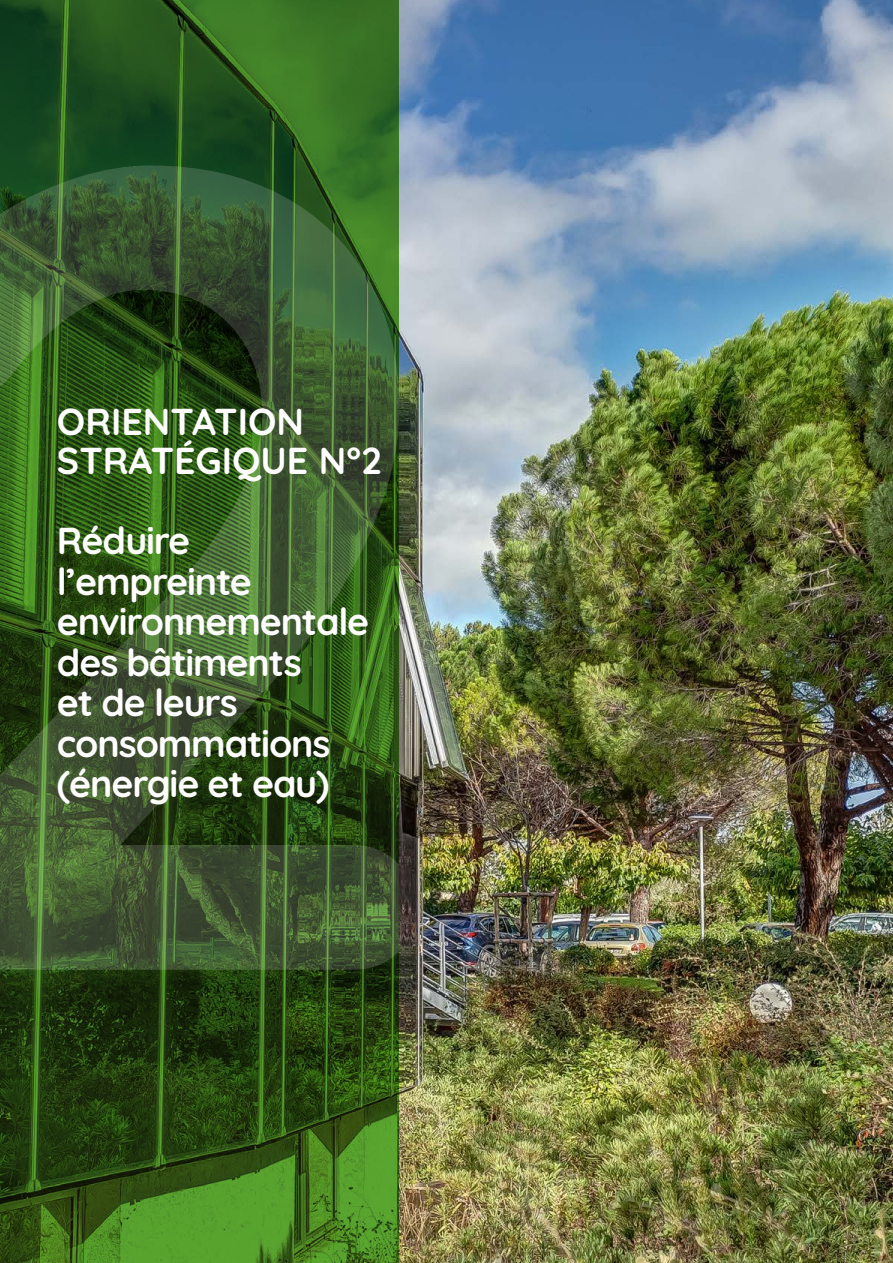
<style>
.page{position:relative;width:893px;height:1263px;background:#fff}
.page>*{position:absolute;margin:0;border:0;box-sizing:border-box;transform-origin:0 0}
.t1{font:300 1132.65px "Quicksand";color:#fff}
.t2{font:300 37.5px/40.5px "Quicksand";letter-spacing:-.03em;color:#fff}
.t3{font:300 37.5px/39px "Quicksand";color:#fff}
</style>
<div class="page">
<img style="left:399px;top:0;width:494px;height:1263px">
<svg style="left:0;top:0;width:399px;height:1263px;background:#284e15"></svg>
<h1 class="t1" style="left:-166px;top:-310px;width:646px">2</h1>
<p class="t3" style="left:57px;top:399px;width:327px">ORIENTATION<br>STRATÉGIQUE N°2</p>
<p class="t2" style="left:57px;top:517px;width:314px">Réduire l’empreinte environnementale des bâtiments<br>et de leurs consommations (énergie et eau)</p>
</div>
